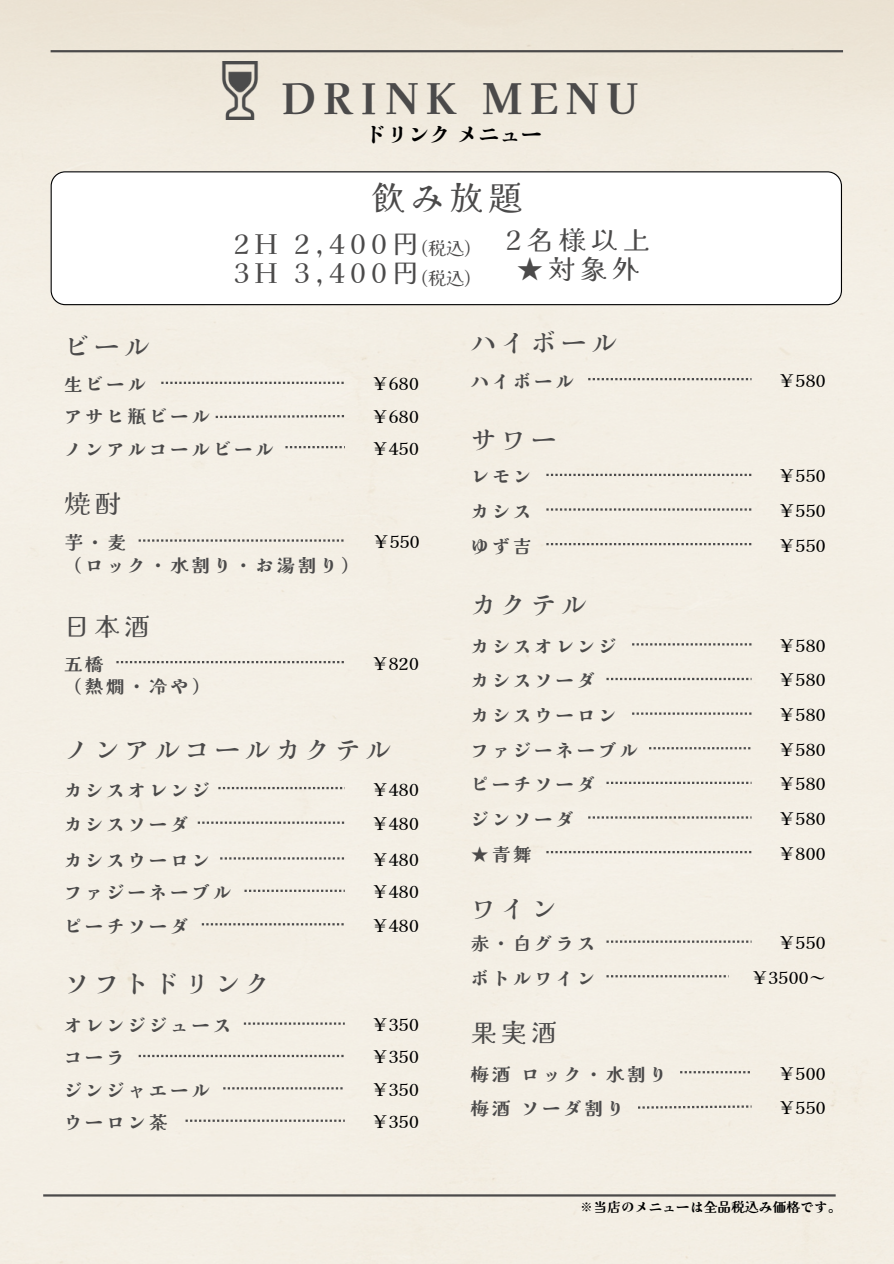
<style>
.page{position:relative;width:894px;height:1264px;background:#fff}
.page>*{position:absolute;margin:0;border:0;box-sizing:border-box;transform-origin:0 0}
.t1{font:700 42px "Kaisei Tokumin";letter-spacing:.18em;color:#4b4a4a}
.t2{font:33px "Kaisei Tokumin";color:#4b4a4a}
.t3{font:27px/29.2px "Kaisei Tokumin";letter-spacing:.18em;color:#4b4a4a}
.t4{font:25.5px "Kaisei Tokumin";letter-spacing:.18em;color:#4b4a4a}
.t5{font:700 21px "Kaisei Tokumin";letter-spacing:.02em;color:#000}
.t6{font:700 18px "Kaisei Tokumin";letter-spacing:.18em;color:#4b4a4a}
.t7{font:18px "Kaisei Tokumin";color:#4b4a4a}
.t8{font:500 16.65px "Kaisei Tokumin";letter-spacing:.02em;color:#000}
.t9{font:700 13.5px "Kaisei Tokumin";letter-spacing:.02em;color:#000}
</style>
<div class="page">
<img style="left:0;top:0;width:893px;height:1263px">
<hr style="left:51px;top:50px;width:791px;height:2px;background:#4b4a4a">
<hr style="left:43px;top:1194px;width:792px;height:2px;background:#4b4a4a">
<img style="left:212px;top:62px;width:54px;height:57px">
<svg style="left:161px;top:382px;width:182px;height:2px"></svg>
<svg style="left:588px;top:378px;width:163px;height:2px"></svg>
<svg style="left:546px;top:474px;width:205px;height:2px"></svg>
<svg style="left:632px;top:643px;width:119px;height:2px"></svg>
<svg style="left:606px;top:940px;width:145px;height:2px"></svg>
<svg style="left:680px;top:1071px;width:69px;height:2px"></svg>
<svg style="left:637px;top:1105px;width:114px;height:3px"></svg>
<svg style="left:546px;top:508px;width:205px;height:2px"></svg>
<svg style="left:606px;top:678px;width:145px;height:2px"></svg>
<svg style="left:546px;top:543px;width:205px;height:2px"></svg>
<svg style="left:632px;top:712px;width:119px;height:2px"></svg>
<svg style="left:649px;top:747px;width:101px;height:2px"></svg>
<svg style="left:606px;top:781px;width:145px;height:3px"></svg>
<svg style="left:588px;top:816px;width:163px;height:2px"></svg>
<svg style="left:546px;top:851px;width:205px;height:2px"></svg>
<svg style="left:218px;top:787px;width:127px;height:2px"></svg>
<svg style="left:244px;top:1022px;width:101px;height:2px"></svg>
<svg style="left:116px;top:661px;width:228px;height:2px"></svg>
<svg style="left:139px;top:539px;width:204px;height:2px"></svg>
<svg style="left:285px;top:446px;width:60px;height:2px"></svg>
<svg style="left:198px;top:821px;width:146px;height:2px"></svg>
<svg style="left:139px;top:1054px;width:204px;height:3px"></svg>
<svg style="left:220px;top:857px;width:124px;height:2px"></svg>
<svg style="left:223px;top:1087px;width:119px;height:2px"></svg>
<svg style="left:244px;top:889px;width:101px;height:2px"></svg>
<svg style="left:185px;top:1119px;width:160px;height:2px"></svg>
<svg style="left:202px;top:923px;width:141px;height:2px"></svg>
<svg style="left:51px;top:171px;width:790px;height:134px"></svg>
<svg style="left:215px;top:415px;width:129px;height:3px"></svg>
<svg style="left:606px;top:975px;width:122px;height:2px"></svg>
<p class="t1" style="left:281px;top:65px;width:358px">DRINK MENU</p>
<h1 class="t5" style="left:365px;top:117px;width:178px">ドリンクメニュー</h1>
<p class="t2" style="left:371px;top:172px;width:151px">飲み放題</p>
<h5 class="t3" style="left:234px;top:228px;width:186px">2H 2,400円<br>3H 3,400円</h5>
<h5 class="t7" style="left:420px;top:234px;width:54px">(税込)</h5>
<p class="t7" style="left:420px;top:264px;width:54px">(税込)</p>
<h3 class="t3" style="left:506px;top:224px;width:145px">2名様以上</h3>
<h3 class="t3" style="left:516px;top:253px;width:124px">★対象外</h3>
<h2 class="t4" style="left:64px;top:327px;width:87px">ビール</h2>
<h3 class="t4" style="left:470px;top:322px;width:148px">ハイボール</h3>
<h5 class="t6" style="left:64px;top:370px;width:83px">生ビール</h5>
<p class="t6" style="left:470px;top:367px;width:105px">ハイボール</p>
<h5 class="t8" style="left:372px;top:371px;width:49px">￥680</h5>
<p class="t8" style="left:778px;top:367px;width:49px">￥580</p>
<h5 class="t6" style="left:64px;top:402px;width:147px">アサヒ瓶ビール</h5>
<p class="t8" style="left:372px;top:404px;width:49px">￥680</p>
<h5 class="t6" style="left:64px;top:434px;width:211px">ノンアルコールビール</h5>
<p class="t4" style="left:65px;top:483px;width:57px">焼酎</p>
<p class="t6" style="left:65px;top:528px;width:62px">芋・麦</p>
<h5 class="t6" style="left:64px;top:551px;width:296px">（ロック・水割り・お湯割り）</h5>
<h5 class="t4" style="left:64px;top:606px;width:87px">日本酒</h5>
<h5 class="t6" style="left:64px;top:649px;width:41px">五橋</h5>
<p class="t6" style="left:64px;top:672px;width:147px">（熱燗・冷や）</p>
<p class="t8" style="left:372px;top:435px;width:49px">￥450</p>
<h5 class="t8" style="left:372px;top:528px;width:49px">￥550</h5>
<h3 class="t8" style="left:372px;top:650px;width:49px">￥820</h3>
<p class="t4" style="left:64px;top:729px;width:328px">ノンアルコールカクテル</p>
<h5 class="t6" style="left:64px;top:775px;width:147px">カシスオレンジ</h5>
<h5 class="t8" style="left:372px;top:776px;width:49px">￥480</h5>
<p class="t6" style="left:64px;top:810px;width:126px">カシスソーダ</p>
<h3 class="t8" style="left:372px;top:810px;width:49px">￥480</h3>
<p class="t6" style="left:64px;top:846px;width:147px">カシスウーロン</p>
<p class="t8" style="left:372px;top:846px;width:49px">￥480</p>
<p class="t6" style="left:64px;top:878px;width:168px">ファジーネーブル</p>
<p class="t8" style="left:372px;top:878px;width:49px">￥480</p>
<p class="t6" style="left:64px;top:911px;width:126px">ピーチソーダ</p>
<p class="t8" style="left:372px;top:912px;width:49px">￥480</p>
<h3 class="t4" style="left:64px;top:963px;width:208px">ソフトドリンク</h3>
<p class="t6" style="left:64px;top:1011px;width:168px">オレンジジュース</p>
<p class="t8" style="left:372px;top:1011px;width:49px">￥350</p>
<h5 class="t6" style="left:64px;top:1043px;width:62px">コーラ</h5>
<h5 class="t8" style="left:372px;top:1044px;width:49px">￥350</h5>
<h5 class="t6" style="left:64px;top:1075px;width:147px">ジンジャエール</h5>
<h5 class="t8" style="left:372px;top:1076px;width:49px">￥350</h5>
<h5 class="t6" style="left:64px;top:1108px;width:105px">ウーロン茶</h5>
<h5 class="t8" style="left:372px;top:1108px;width:49px">￥350</h5>
<h3 class="t4" style="left:470px;top:419px;width:87px">サワー</h3>
<h3 class="t6" style="left:470px;top:462px;width:62px">レモン</h3>
<h5 class="t8" style="left:778px;top:463px;width:49px">￥550</h5>
<h5 class="t6" style="left:470px;top:497px;width:62px">カシス</h5>
<p class="t8" style="left:778px;top:497px;width:49px">￥550</p>
<h3 class="t6" style="left:470px;top:531px;width:62px">ゆず吉</h3>
<h3 class="t8" style="left:778px;top:532px;width:49px">￥550</h3>
<h6 class="t4" style="left:470px;top:584px;width:117px">カクテル</h6>
<h5 class="t6" style="left:470px;top:632px;width:147px">カシスオレンジ</h5>
<h5 class="t8" style="left:778px;top:632px;width:49px">￥580</h5>
<p class="t6" style="left:470px;top:666px;width:126px">カシスソーダ</p>
<h5 class="t8" style="left:778px;top:667px;width:49px">￥580</h5>
<h3 class="t6" style="left:470px;top:701px;width:147px">カシスウーロン</h3>
<h5 class="t6" style="left:470px;top:735px;width:168px">ファジーネーブル</h5>
<p class="t6" style="left:470px;top:770px;width:126px">ピーチソーダ</p>
<h5 class="t6" style="left:470px;top:805px;width:105px">ジンソーダ</h5>
<p class="t6" style="left:470px;top:839px;width:62px">★青舞</p>
<h5 class="t8" style="left:778px;top:701px;width:49px">￥580</h5>
<p class="t8" style="left:778px;top:736px;width:49px">￥580</p>
<h5 class="t8" style="left:778px;top:771px;width:49px">￥580</h5>
<p class="t8" style="left:778px;top:805px;width:49px">￥580</p>
<h5 class="t8" style="left:778px;top:840px;width:49px">￥800</h5>
<h6 class="t4" style="left:470px;top:888px;width:87px">ワイン</h6>
<p class="t6" style="left:470px;top:929px;width:126px">赤・白グラス</p>
<p class="t8" style="left:778px;top:929px;width:49px">￥550</p>
<h5 class="t6" style="left:470px;top:963px;width:126px">ボトルワイン</h5>
<p class="t8" style="left:751px;top:964px;width:76px">￥3500～</p>
<h3 class="t4" style="left:470px;top:1012px;width:87px">果実酒</h3>
<h5 class="t6" style="left:470px;top:1059px;width:197px">梅酒 ロック・水割り</h5>
<p class="t6" style="left:470px;top:1094px;width:155px">梅酒 ソーダ割り</p>
<h3 class="t8" style="left:778px;top:1060px;width:49px">￥500</h3>
<h5 class="t8" style="left:778px;top:1094px;width:49px">￥550</h5>
<h4 class="t9" style="left:579px;top:1196px;width:263px">※当店のメニューは全品税込み価格です。</h4>
</div>
